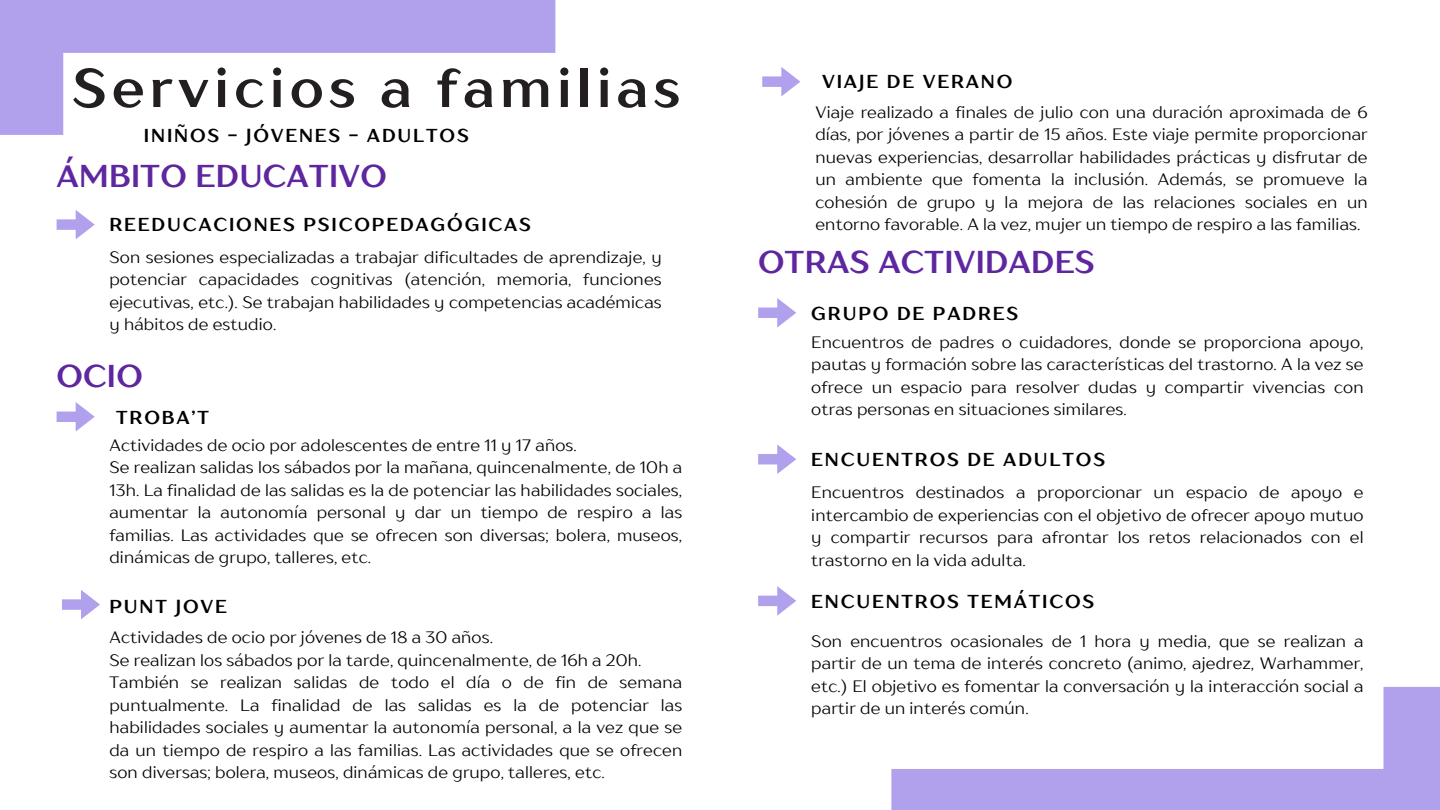
<style>
.page{position:relative;width:1440px;height:810px;background:#fff}
.page>*{position:absolute;margin:0;border:0;box-sizing:border-box;transform-origin:0 0}
.t1{font:700 54.1px "TT Drugs";letter-spacing:.1em;color:#231f20}
.t2{font:700 31.5px "TT Drugs";letter-spacing:.01em;color:#5e269f}
.t3{font:700 18.6px "TT Drugs";letter-spacing:.1em;color:#000}
.t4{font:16.5px/22.5px "TT Drugs";letter-spacing:.01em;color:#000;text-align:justify}
</style>
<div class="page">
<svg style="left:0;top:0;width:555px;height:135px"></svg>
<svg style="left:891px;top:687px;width:549px;height:123px"></svg>
<svg style="left:57px;top:210px;width:38px;height:29px"></svg>
<svg style="left:758px;top:298px;width:38px;height:30px"></svg>
<svg style="left:758px;top:444px;width:38px;height:30px"></svg>
<svg style="left:758px;top:586px;width:38px;height:30px"></svg>
<svg style="left:57px;top:402px;width:38px;height:30px"></svg>
<svg style="left:62px;top:590px;width:38px;height:29px"></svg>
<svg style="left:762px;top:67px;width:38px;height:29px"></svg>
<p class="t1" style="left:72px;top:55px;width:609px">Servicios a familias</p>
<h3 class="t3" style="left:144px;top:124px;width:326px">INIÑOS - JÓVENES - ADULTOS</h3>
<h1 class="t2" style="left:57px;top:157px;width:332px">ÁMBITO EDUCATIVO</h1>
<p class="t3" style="left:109px;top:213px;width:423px">REEDUCACIONES PSICOPEDAGÓGICAS</p>
<h2 class="t4" style="left:109px;top:245px;width:554px">Son sesiones especializadas a trabajar dificultades de aprendizaje, y potenciar capacidades cognitivas (atención, memoria, funciones ejecutivas, etc.). Se trabajan habilidades y competencias académicas y hábitos de estudio.</h2>
<p class="t2" style="left:57px;top:356px;width:88px">OCIO</p>
<h3 class="t3" style="left:116px;top:406px;width:94px">TROBA’T</h3>
<p class="t4" style="left:109px;top:434px;width:469px">Actividades de ocio por adolescentes de entre 11 y 17 años.</p>
<p class="t4" style="left:109px;top:456px;width:574px">Se realizan salidas los sábados por la mañana, quincenalmente, de 10h a 13h. La finalidad de las salidas es la de potenciar las habilidades sociales, aumentar la autonomía personal y dar un tiempo de respiro a las familias. Las actividades que se ofrecen son diversas; bolera, museos, dinámicas de grupo, talleres, etc.</p>
<h3 class="t3" style="left:109px;top:595px;width:119px">PUNT JOVE</h3>
<p class="t4" style="left:109px;top:626px;width:385px">Actividades de ocio por jóvenes de 18 a 30 años.</p>
<h2 class="t4" style="left:109px;top:648px;width:533px">Se realizan los sábados por la tarde, quincenalmente, de 16h a 20h.</h2>
<h3 class="t4" style="left:109px;top:671px;width:574px">También se realizan salidas de todo el día o de fin de semana puntualmente. La finalidad de las salidas es la de potenciar las habilidades sociales y aumentar la autonomía personal, a la vez que se da un tiempo de respiro a las familias. Las actividades que se ofrecen son diversas; bolera, museos, dinámicas de grupo, talleres, etc.</h3>
<p class="t3" style="left:822px;top:70px;width:192px">VIAJE DE VERANO</p>
<h3 class="t4" style="left:815px;top:101px;width:554px">Viaje realizado a finales de julio con una duración aproximada de 6 días, por jóvenes a partir de 15 años. Este viaje permite proporcionar nuevas experiencias, desarrollar habilidades prácticas y disfrutar de un ambiente que fomenta la inclusión. Además, se promueve la cohesión de grupo y la mejora de las relaciones sociales en un entorno favorable. A la vez, mujer un tiempo de respiro a las familias.</h3>
<p class="t2" style="left:758px;top:242px;width:338px">OTRAS ACTIVIDADES</p>
<h3 class="t3" style="left:811px;top:301px;width:208px">GRUPO DE PADRES</h3>
<h3 class="t4" style="left:811px;top:331px;width:554px">Encuentros de padres o cuidadores, donde se proporciona apoyo, pautas y formación sobre las características del trastorno. A la vez se ofrece un espacio para resolver dudas y compartir vivencias con otras personas en situaciones similares.</h3>
<h2 class="t3" style="left:811px;top:448px;width:295px">ENCUENTROS DE ADULTOS</h2>
<p class="t4" style="left:811px;top:481px;width:554px">Encuentros destinados a proporcionar un espacio de apoyo e intercambio de experiencias con el objetivo de ofrecer apoyo mutuo y compartir recursos para afrontar los retos relacionados con el trastorno en la vida adulta.</p>
<h3 class="t3" style="left:811px;top:590px;width:284px">ENCUENTROS TEMÁTICOS</h3>
<p class="t4" style="left:811px;top:629px;width:554px">Son encuentros ocasionales de 1 hora y media, que se realizan a partir de un tema de interés concreto (animo, ajedrez, Warhammer, etc.) El objetivo es fomentar la conversación y la interacción social a partir de un interés común.</p>
</div>
